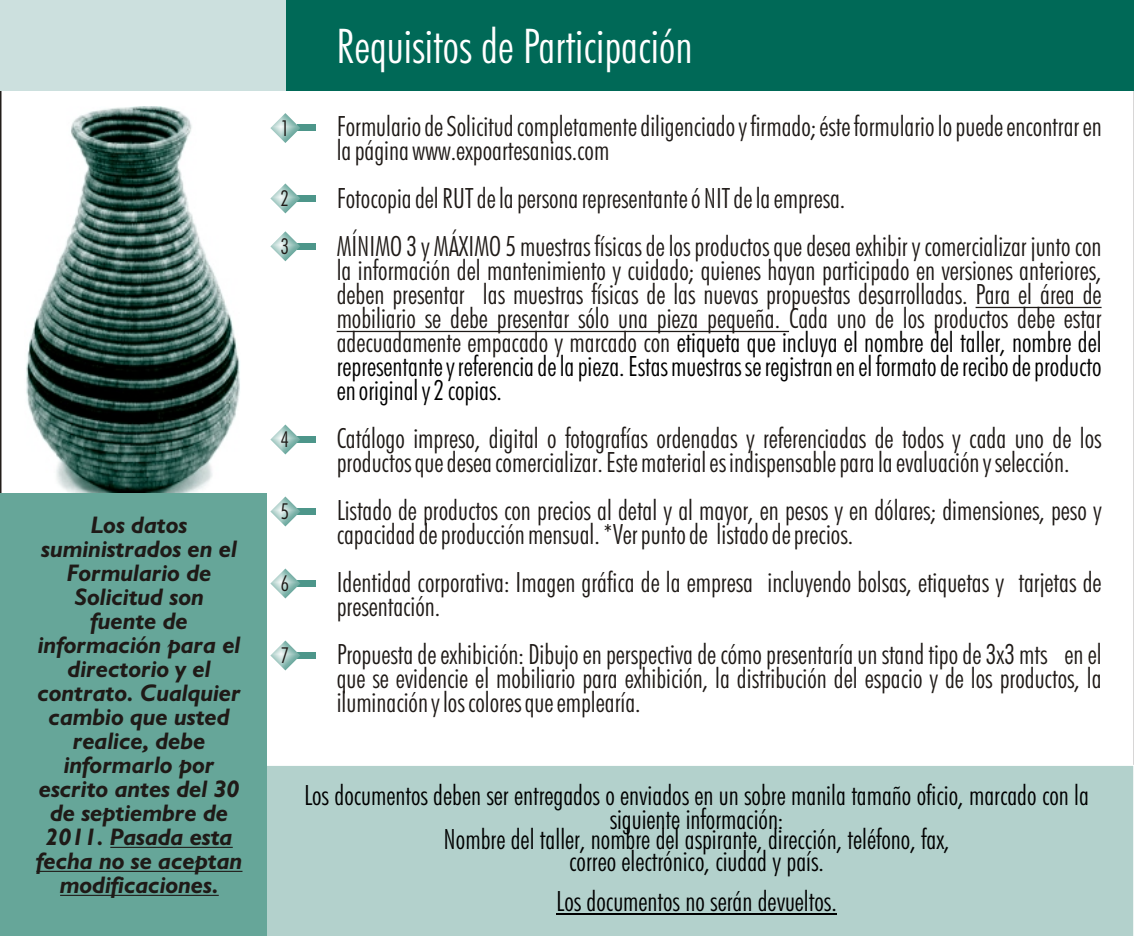
<style>
.page{position:relative;width:1134px;height:936px;background:#fff}
.page>*{position:absolute;margin:0;border:0;box-sizing:border-box;transform-origin:0 0}
.t1{font:48px "Futura Lt Cn BT";color:#fff}
.t2{font:28px/24px "Futura Lt Cn BT";color:#1f1a17}
.t3{font:28px/24px "Futura Lt Cn BT";color:#000;text-align:center}
.t4{font:italic 700 24px/24px "Humanst 521 BT";color:#1f1a17;text-align:center}
.t5{font:22px/47.8px "Futura Lt Cn BT";color:#1f1a17}
.s1{color:#000}
</style>
<div class="page">
<div style="left:267px;top:766px;width:867px;height:170px;background:#b3d1cc"></div>
<div style="left:0;top:0;width:1133px;height:91px;background:#006957"></div>
<div style="left:0;top:0;width:286px;height:91px;background:#cce0de"></div>
<div style="left:0;top:494px;width:267px;height:442px;background:#66a699"></div>
<hr style="left:976px;top:307px;width:126px;height:1px;background:#1f1a17">
<hr style="left:337px;top:331px;width:452px;height:1px;background:#1f1a17">
<hr style="left:556px;top:913px;width:281px;height:2px;background:#000">
<hr style="left:110px;top:847px;width:123px;height:1px;background:#1f1a17">
<hr style="left:36px;top:871px;width:206px;height:1px;background:#1f1a17">
<hr style="left:60px;top:895px;width:159px;height:1px;background:#1f1a17">
<div style="left:297px;top:125px;width:19px;height:6px;background:#4d968a"></div>
<svg style="left:270px;top:113px;width:30px;height:30px"></svg>
<div style="left:297px;top:195px;width:19px;height:7px;background:#4d968a"></div>
<svg style="left:270px;top:183px;width:30px;height:30px"></svg>
<div style="left:297px;top:243px;width:19px;height:7px;background:#4d968a"></div>
<svg style="left:270px;top:231px;width:30px;height:30px"></svg>
<div style="left:297px;top:436px;width:19px;height:7px;background:#4d968a"></div>
<svg style="left:270px;top:425px;width:30px;height:29px"></svg>
<div style="left:297px;top:508px;width:19px;height:7px;background:#4d968a"></div>
<svg style="left:270px;top:497px;width:30px;height:29px"></svg>
<div style="left:297px;top:580px;width:19px;height:7px;background:#4d968a"></div>
<svg style="left:270px;top:569px;width:30px;height:29px"></svg>
<div style="left:297px;top:652px;width:19px;height:7px;background:#4d968a"></div>
<svg style="left:270px;top:641px;width:30px;height:29px"></svg>
<img style="left:26px;top:106px;width:214px;height:386px">
<p class="t4" style="left:36px;top:514px;width:208px">Los datos suministrados en el<br>Formulario de<br>Solicitud son<br>fuente de información para el directorio y el contrato. Cualquier cambio que usted realice, debe informarlo por escrito antes del 30 de septiembre de<br>2011. Pasada esta fecha no se aceptan modificaciones.</p>
<p class="t5" style="left:281px;top:106px;width:10px">1</p>
<p class="t5" style="left:281px;top:176px;width:10px">2<br>3</p>
<p class="t5" style="left:281px;top:417px;width:10px">4</p>
<p class="t5" style="left:281px;top:489px;width:10px">5</p>
<p class="t5" style="left:281px;top:561px;width:10px">6</p>
<p class="t5" style="left:281px;top:633px;width:10px">7</p>
<h1 class="t1" style="left:336px;top:27px;width:358px">Requisitos de Participación</h1>
<p class="t2" style="left:337px;top:117px;width:766px">Formulario de Solicitud completamente diligenciado y firmado; éste formulario lo puede encontrar en la página www.expoartesanias.com</p>
<p class="t2" style="left:337px;top:177px;width:766px;line-height:48px">Fotocopia del RUT de la persona representante ó NIT de la empresa.<br>MÍNIMO 3 y MÁXIMO 5 muestras físicas de los productos que desea exhibir y comercializar junto con</p>
<p class="t2" style="left:337px;top:261px;width:766px;text-align:justify">la información del mantenimiento y cuidado; quienes hayan participado en versiones anteriores, deben presentar las muestras físicas de las nuevas propuestas desarrolladas. Para el área de mobiliario se debe presentar sólo una pieza pequeña. Cada uno de los productos debe estar adecuadamente empacado y marcado con <span class="s1">etiqueta que incluya el nombre del taller, nombre del</span></p>
<p class="t3" style="left:337px;top:357px;width:766px;text-align:left">representante y referencia de la pieza. Estas muestras se registran en el formato de recibo de producto en original y 2 copias.</p>
<p class="t2" style="left:337px;top:429px;width:766px">Catálogo impreso, digital o fotografías ordenadas y referenciadas de todos y cada uno de los productos que desea comercializar. Este material es indispensable para la evaluación y selección.</p>
<p class="t2" style="left:337px;top:501px;width:766px">Listado de productos con precios al detal y al mayor, en pesos y en dólares; dimensiones, peso y capacidad de producción mensual. *Ver punto de listado de precios.</p>
<p class="t2" style="left:337px;top:573px;width:766px">Identidad corporativa: Imagen gráfica de la empresa incluyendo bolsas, etiquetas y tarjetas de presentación.</p>
<p class="t2" style="left:337px;top:645px;width:767px;text-align:justify">Propuesta de exhibición: Dibujo en perspectiva de cómo presentaría un stand tipo de 3x3 mts en el que se evidencie el mobiliario para exhibición, la distribución del espacio y de los productos, la iluminación y los colores que emplearía.</p>
<p class="t3" style="left:304px;top:786px;width:786px">Los documentos deben ser entregados o enviados en un sobre manila tamaño oficio, marcado con la siguiente información:</p>
<p class="t3" style="left:444px;top:831px;width:507px;line-height:22px">Nombre del taller, nombre del aspirante, dirección, teléfono, fax, correo electrónico, ciudad y país.</p>
<p class="t3" style="left:556px;top:892px;width:282px">Los documentos no serán devueltos.</p>
</div>
